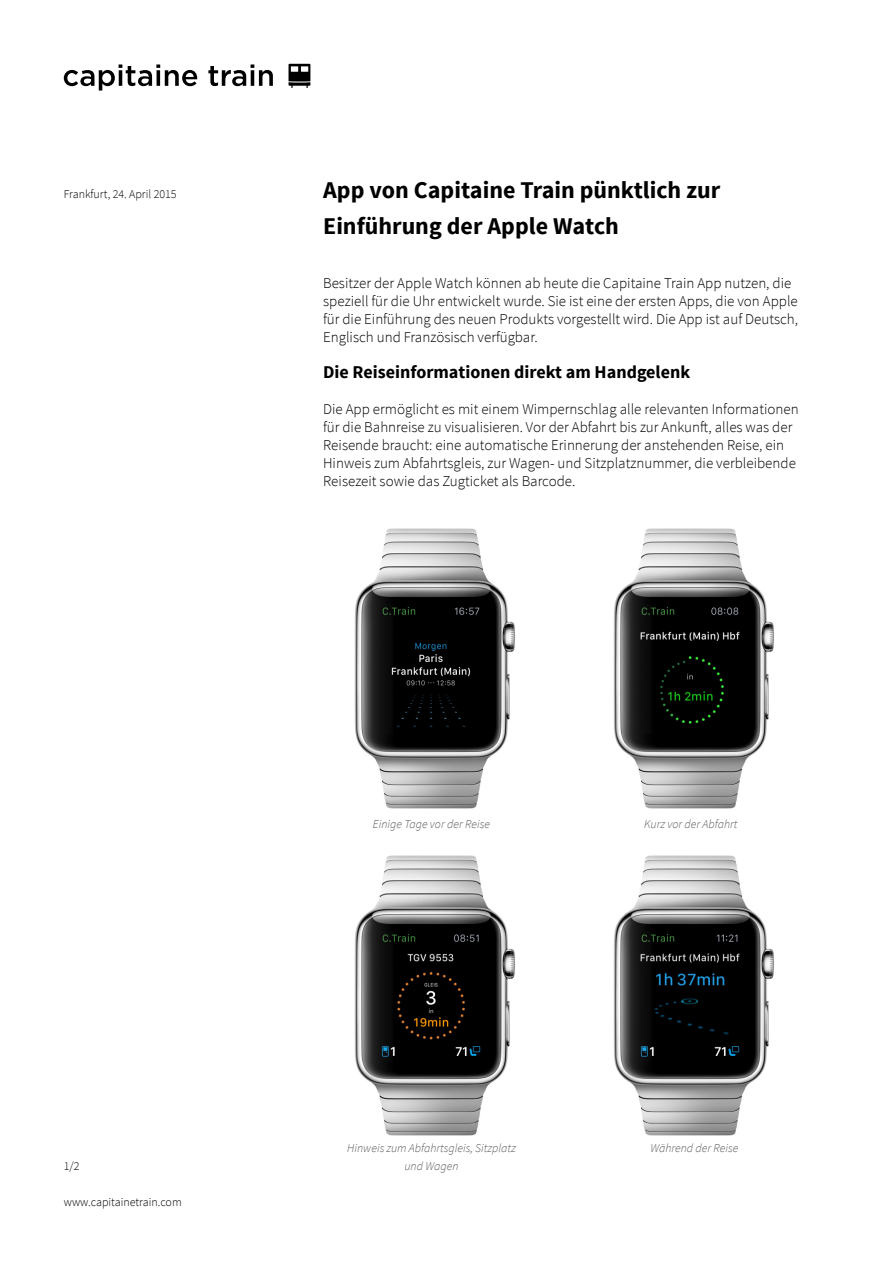
<style>
.page{position:relative;width:893px;height:1263px;background:#fff}
.page>*{position:absolute;margin:0;border:0;box-sizing:border-box;transform-origin:0 0}
.t1{font:700 24px/36px "Source Sans Pro";color:#000}
.t2{font:700 18px "Source Sans Pro";color:#000}
.t3{font:300 15px/18px "Source Sans Pro";color:#000}
.t4{font:italic 300 12px/18px "Source Sans Pro";color:#58595b;text-align:center}
.t5{font:300 12px "Source Sans Pro";color:#000}
</style>
<div class="page">
<svg style="left:64px;top:64px;width:133px;height:27px"></svg>
<svg style="left:208px;top:64px;width:65px;height:22px"></svg>
<svg style="left:289px;top:64px;width:21px;height:24px"></svg>
<img style="left:354px;top:855px;width:161px;height:281px">
<img style="left:613px;top:855px;width:161px;height:281px">
<img style="left:613px;top:528px;width:161px;height:281px">
<img style="left:354px;top:528px;width:161px;height:281px">
<p class="t5" style="left:64px;top:187px;width:114px">Frankfurt, 24. April 2015</p>
<p class="t5" style="left:64px;top:1159px;width:17px">1/2</p>
<p class="t5" style="left:64px;top:1195px;width:120px">www.capitainetrain.com</p>
<h1 class="t1" style="left:323px;top:173px;width:399px">App von Capitaine Train pünktlich zur<br>Einführung der Apple Watch</h1>
<p class="t3" style="left:323px;top:274px;width:476px">Besitzer der Apple Watch können ab heute die Capitaine Train App nutzen, die speziell für die Uhr entwickelt wurde. Sie ist eine der ersten Apps, die von Apple für die Einführung des neuen Produkts vorgestellt wird. Die App ist auf Deutsch, Englisch und Französisch verfügbar.</p>
<p class="t2" style="left:323px;top:360px;width:369px">Die Reiseinformationen direkt am Handgelenk</p>
<p class="t3" style="left:323px;top:400px;width:477px">Die App ermöglicht es mit einem Wimpernschlag alle relevanten Informationen für die Bahnreise zu visualisieren. Vor der Abfahrt bis zur Ankunft, alles was der Reisende braucht: eine automatische Erinnerung der anstehenden Reise, ein Hinweis zum Abfahrtsgleis, zur Wagen- und Sitzplatznummer, die verbleibende Reisezeit sowie das Zugticket als Barcode.</p>
<p class="t4" style="left:373px;top:815px;width:119px">Einige Tage vor der Reise</p>
<p class="t4" style="left:644px;top:815px;width:95px">Kurz vor der Abfahrt</p>
<p class="t4" style="left:347px;top:1139px;width:170px">Hinweis zum Abfahrtsgleis, Sitzplatz und Wagen</p>
<p class="t4" style="left:650px;top:1139px;width:90px">Während der Reise</p>
</div>
